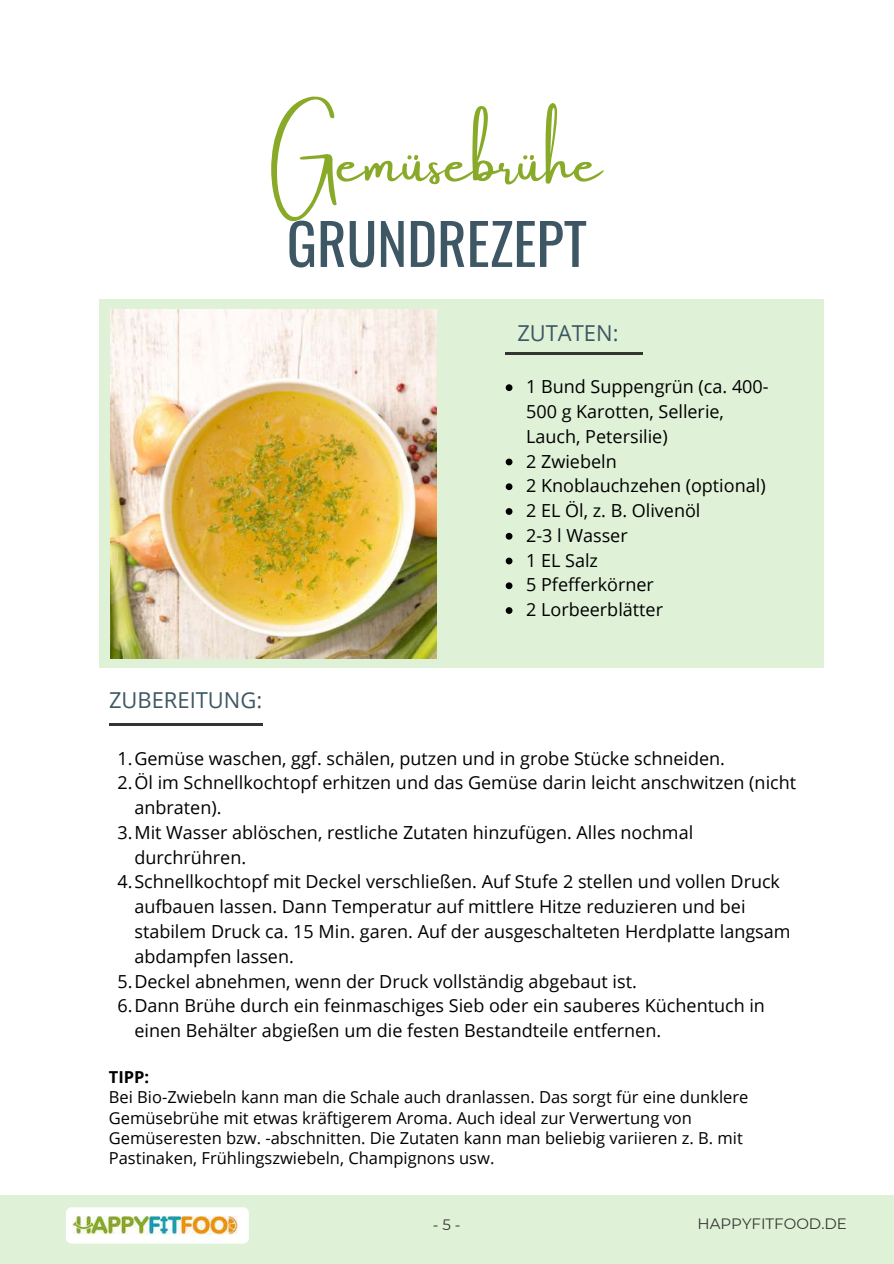
<style>
.page{position:relative;width:894px;height:1264px;background:#fff}
.page>*{position:absolute;margin:0;border:0;box-sizing:border-box;transform-origin:0 0}
.t1{font:58.35px "Amsterdam One";color:#89aa28}
.t2{font:56.7px "Oswald";color:#3d5764}
.t3{font:21.9px "Open Sans";color:#3d5764}
.t4{font:18px/24.8px "Open Sans";color:#000}
.t5{font:16.5px/20.2px "Open Sans";color:#000}
.t6{font:700 16.5px "Open Sans";color:#000}
.t7{font:15px "Montserrat";color:#343432}
</style>
<div class="page">
<div style="left:99px;top:299px;width:724px;height:369px;background:#dff1d7"></div>
<img style="left:110px;top:309px;width:326px;height:349px">
<svg style="left:505px;top:384px;width:7px;height:7px"></svg>
<svg style="left:505px;top:458px;width:7px;height:7px"></svg>
<svg style="left:505px;top:483px;width:7px;height:7px"></svg>
<svg style="left:505px;top:508px;width:7px;height:7px"></svg>
<svg style="left:505px;top:533px;width:7px;height:6px"></svg>
<svg style="left:505px;top:557px;width:7px;height:7px"></svg>
<svg style="left:505px;top:582px;width:7px;height:7px"></svg>
<svg style="left:505px;top:607px;width:7px;height:7px"></svg>
<hr style="left:109px;top:723px;width:153px;height:2px;background:#343432">
<hr style="left:505px;top:353px;width:137px;height:1px;background:#343432">
<div style="left:0;top:1195px;width:893px;height:68px;background:#dff1d7"></div>
<div style="left:66px;top:1207px;width:183px;height:36px;background:#fff;border-radius:6px"></div>
<img style="left:72px;top:1216px;width:166px;height:18px">
<h1 class="t1" style="left:272px;top:130px;width:331px">Gemüsebrühe</h1>
<h2 class="t2" style="left:287px;top:199px;width:302px">GRUNDREZEPT</h2>
<p class="t3" style="left:517px;top:318px;width:103px">ZUTATEN:</p>
<p class="t3" style="left:109px;top:685px;width:154px">ZUBEREITUNG:</p>
<p class="t4" style="left:526px;top:374px;width:244px">1 Bund Suppengrün (ca. 400-<br>500 g Karotten, Sellerie,<br>Lauch, Petersilie)<br>2 Zwiebeln<br>2 Knoblauchzehen (optional)<br>2 EL Öl, z. B. Olivenöl<br>2-3 l Wasser<br>1 EL Salz<br>5 Pfefferkörner<br>2 Lorbeerblätter</p>
<p class="t4" style="left:117px;top:745px;width:608px">1.Gemüse waschen, ggf. schälen, putzen und in grobe Stücke schneiden.</p>
<p class="t4" style="left:117px;top:770px;width:680px">2.Öl im Schnellkochtopf erhitzen und das Gemüse darin leicht anschwitzen (nicht</p>
<p class="t4" style="left:134px;top:794px;width:88px">anbraten).</p>
<p class="t4" style="left:117px;top:819px;width:577px">3.Mit Wasser ablöschen, restliche Zutaten hinzufügen. Alles nochmal</p>
<p class="t4" style="left:134px;top:844px;width:113px">durchrühren.</p>
<p class="t4" style="left:117px;top:869px;width:663px">4.Schnellkochtopf mit Deckel verschließen. Auf Stufe 2 stellen und vollen Druck</p>
<p class="t4" style="left:134px;top:893px;width:612px">aufbauen lassen. Dann Temperatur auf mittlere Hitze reduzieren und bei</p>
<p class="t4" style="left:134px;top:918px;width:657px">stabilem Druck ca. 15 Min. garen. Auf der ausgeschalteten Herdplatte langsam</p>
<p class="t4" style="left:134px;top:943px;width:161px">abdampfen lassen.</p>
<p class="t4" style="left:117px;top:968px;width:520px">5.Deckel abnehmen, wenn der Druck vollständig abgebaut ist.</p>
<p class="t4" style="left:117px;top:992px;width:648px">6.Dann Brühe durch ein feinmaschiges Sieb oder ein sauberes Küchentuch in</p>
<p class="t4" style="left:134px;top:1017px;width:528px">einen Behälter abgießen um die festen Bestandteile entfernen.</p>
<p class="t6" style="left:109px;top:1065px;width:42px">TIPP:</p>
<p class="t5" style="left:109px;top:1086px;width:641px">Bei Bio-Zwiebeln kann man die Schale auch dranlassen. Das sorgt für eine dunklere Gemüsebrühe mit etwas kräftigerem Aroma. Auch ideal zur Verwertung von Gemüseresten bzw. -abschnitten. Die Zutaten kann man beliebig variieren z. B. mit Pastinaken, Frühlingszwiebeln, Champignons usw.</p>
<p class="t7" style="left:433px;top:1215px;width:29px">-5-</p>
<p class="t7" style="left:697px;top:1214px;width:151px">HAPPYFITFOOD.DE</p>
</div>
